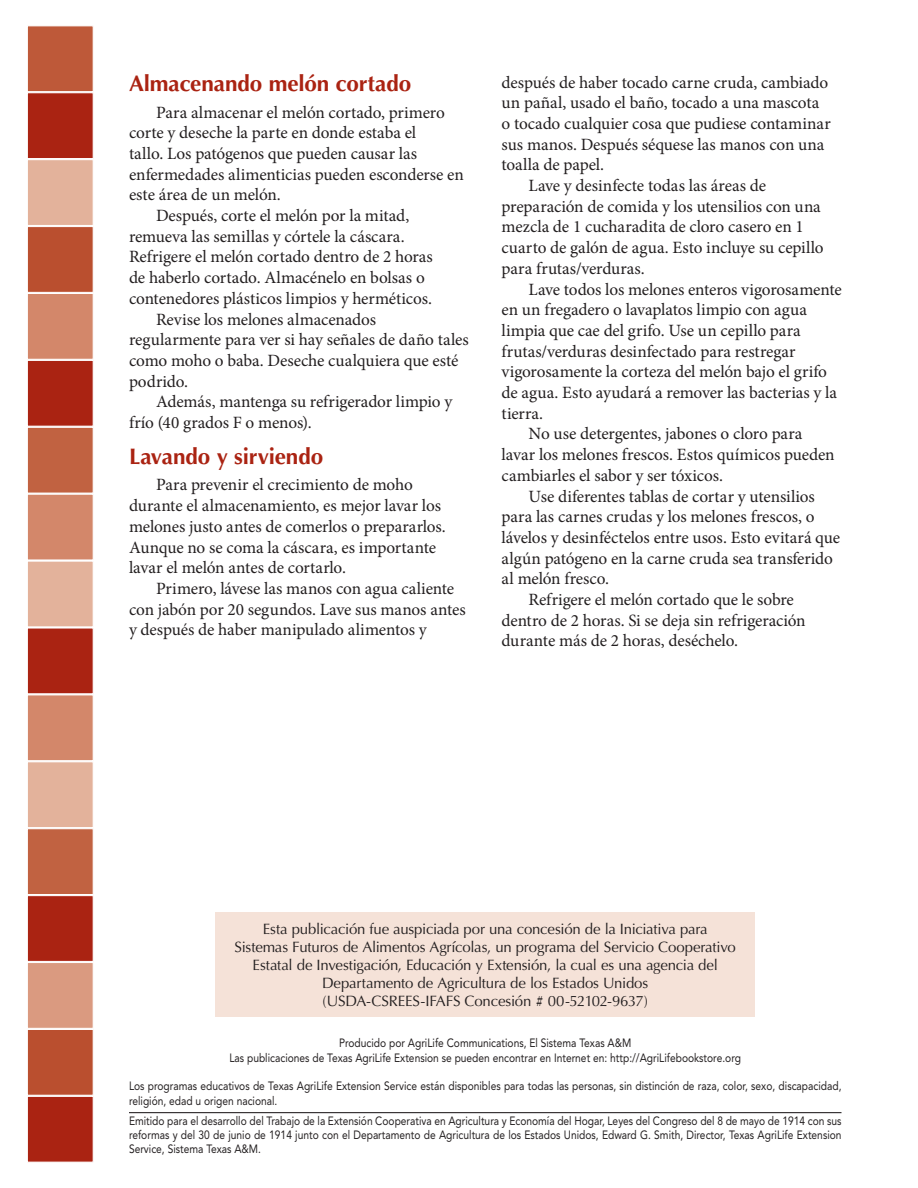
<style>
.page{position:relative;width:918px;height:1188px;background:#fff}
.page>*{position:absolute;margin:0;border:0;box-sizing:border-box;transform-origin:0 0}
.heading1{font:700 22.5px "Optima";letter-spacing:-.005em;color:#aa2312}
.body_text{font:17.25px/20.7px "Minion Pro";letter-spacing:-.01em;color:#231f20}
.body_text-2{font:15px/18px "Optima";letter-spacing:-.015em;color:#231f20;text-align:center}
.Statement{font:12px/14.4px "Avenir";color:#231f20;scale:.85 1}
</style>
<div class="page">
<div style="left:27px;top:92px;width:67px;height:67px;background:#aa2312;border:1px solid #fff"></div>
<div style="left:27px;top:159px;width:67px;height:67px;background:#e3b29b;border:1px solid #fff"></div>
<div style="left:27px;top:26px;width:67px;height:66px;background:#be5939;border:1px solid #fff"></div>
<div style="left:27px;top:226px;width:67px;height:67px;background:#ba4f2f;border:1px solid #fff"></div>
<div style="left:27px;top:293px;width:67px;height:67px;background:#d3876a;border:1px solid #fff"></div>
<div style="left:27px;top:360px;width:67px;height:67px;background:#aa2312;border:1px solid #fff"></div>
<div style="left:27px;top:427px;width:67px;height:66px;background:#c16241;border:1px solid #fff"></div>
<div style="left:27px;top:494px;width:67px;height:66px;background:#d3876a;border:1px solid #fff"></div>
<div style="left:27px;top:561px;width:67px;height:66px;background:#e3b29b;border:1px solid #fff"></div>
<div style="left:27px;top:628px;width:67px;height:66px;background:#aa2312;border:1px solid #fff"></div>
<div style="left:27px;top:695px;width:67px;height:66px;background:#d3876a;border:1px solid #fff"></div>
<div style="left:27px;top:761px;width:67px;height:67px;background:#e3b29b;border:1px solid #fff"></div>
<div style="left:27px;top:828px;width:67px;height:67px;background:#c16241;border:1px solid #fff"></div>
<div style="left:27px;top:895px;width:67px;height:67px;background:#aa2312;border:1px solid #fff"></div>
<div style="left:27px;top:962px;width:67px;height:67px;background:#da9a80;border:1px solid #fff"></div>
<div style="left:27px;top:1029px;width:67px;height:67px;background:#ba4f2f;border:1px solid #fff"></div>
<div style="left:27px;top:1096px;width:67px;height:66px;background:#aa2312;border:1px solid #fff"></div>
<hr style="left:129px;top:1112px;width:713px;height:1px;background:#231f20">
<div style="left:215px;top:912px;width:540px;height:105px;background:#f5e2d8"></div>
<p class="heading1" style="left:129px;top:71px;width:284px">Almacenando melón cortado</p>
<p class="body_text" style="left:129px;top:102px;width:336px;text-indent:27px">Para almacenar el melón cortado, primero corte y deseche la parte en donde estaba el<br>tallo. Los patógenos que pueden causar las enfermedades alimenticias pueden esconderse en este área de un melón.</p>
<p class="body_text" style="left:129px;top:205px;width:305px;text-indent:27px">Después, corte el melón por la mitad, remueva las semillas y córtele la cáscara.<br>Refrigere el melón cortado dentro de 2 horas de haberlo cortado. Almacénelo en bolsas o contenedores plásticos limpios y herméticos.</p>
<p class="body_text" style="left:129px;top:309px;width:341px;text-indent:27px">Revise los melones almacenados regularmente para ver si hay señales de daño tales como moho o baba. Deseche cualquiera que esté podrido.</p>
<p class="body_text" style="left:129px;top:392px;width:325px;text-indent:27px">Además, mantenga su refrigerador limpio y frío (40 grados F o menos).</p>
<p class="heading1" style="left:129px;top:444px;width:196px">Lavando y sirviendo</p>
<p class="body_text" style="left:129px;top:475px;width:318px;text-indent:27px">Para prevenir el crecimiento de moho durante el almacenamiento, es mejor lavar los melones justo antes de comerlos o prepararlos.<br>Aunque no se coma la cáscara, es importante lavar el melón antes de cortarlo.</p>
<p class="body_text" style="left:129px;top:578px;width:338px;text-indent:27px">Primero, lávese las manos con agua caliente con jabón por 20 segundos. Lave sus manos antes y después de haber manipulado alimentos y</p>
<p class="body_text" style="left:502px;top:72px;width:331px">después de haber tocado carne cruda, cambiado un pañal, usado el baño, tocado a una mascota o tocado cualquier cosa que pudiese contaminar sus manos. Después séquese las manos con una toalla de papel.</p>
<p class="body_text" style="left:502px;top:175px;width:324px;text-indent:27px">Lave y desinfecte todas las áreas de preparación de comida y los utensilios con una mezcla de 1 cucharadita de cloro casero en 1 cuarto de galón de agua. Esto incluye su cepillo para frutas/verduras.</p>
<p class="body_text" style="left:502px;top:279px;width:342px;text-indent:27px">Lave todos los melones enteros vigorosamente en un fregadero o lavaplatos limpio con agua limpia que cae del grifo. Use un cepillo para frutas/verduras desinfectado para restregar vigorosamente la corteza del melón bajo el grifo de agua. Esto ayudará a remover las bacterias y la tierra.</p>
<p class="body_text" style="left:502px;top:424px;width:334px;text-indent:27px">No use detergentes, jabones o cloro para lavar los melones frescos. Estos químicos pueden cambiarles el sabor y ser tóxicos.</p>
<p class="body_text" style="left:502px;top:486px;width:340px;text-indent:27px">Use diferentes tablas de cortar y utensilios para las carnes crudas y los melones frescos, o lávelos y desinféctelos entre usos. Esto evitará que algún patógeno en la carne cruda sea transferido al melón fresco.</p>
<p class="body_text" style="left:502px;top:589px;width:306px;text-indent:27px">Refrigere el melón cortado que le sobre dentro de 2 horas. Si se deja sin refrigeración durante más de 2 horas, deséchelo.</p>
<p class="body_text-2" style="left:235px;top:920px;width:503px">Esta publicación fue auspiciada por una concesión de la Iniciativa para Sistemas Futuros de Alimentos Agrícolas, un programa del Servicio Cooperativo Estatal de Investigación, Educación y Extensión, la cual es una agencia del Departamento de Agricultura de los Estados Unidos<br>(USDA-CSREES-IFAFS Concesión # 00-52102-9637)</p>
<p class="Statement" style="left:339px;top:1036px;width:345px">Producido por AgriLife Communications, El Sistema Texas A&amp;M</p>
<p class="Statement" style="left:229px;top:1050px;width:603px">Las publicaciones de Texas AgriLife Extension se pueden encontrar en Internet en: http://AgriLifebookstore.org</p>
<p class="Statement" style="left:129px;top:1079px;width:840px">Los programas educativos de Texas AgriLife Extension Service están disponibles para todas las personas, sin distinción de raza, color, sexo, discapacidad, religión, edad u origen nacional.</p>
<p class="Statement" style="left:129px;top:1113px;width:840px;text-align:justify">Emitido para el desarrollo del Trabajo de la Extensión Cooperativa en Agricultura y Economía del Hogar, Leyes del Congreso del 8 de mayo de 1914 con sus reformas y del 30 de junio de 1914 junto con el Departamento de Agricultura de los Estados Unidos, Edward G. Smith, Director, Texas AgriLife Extension Service, Sistema Texas A&amp;M.</p>
</div>
